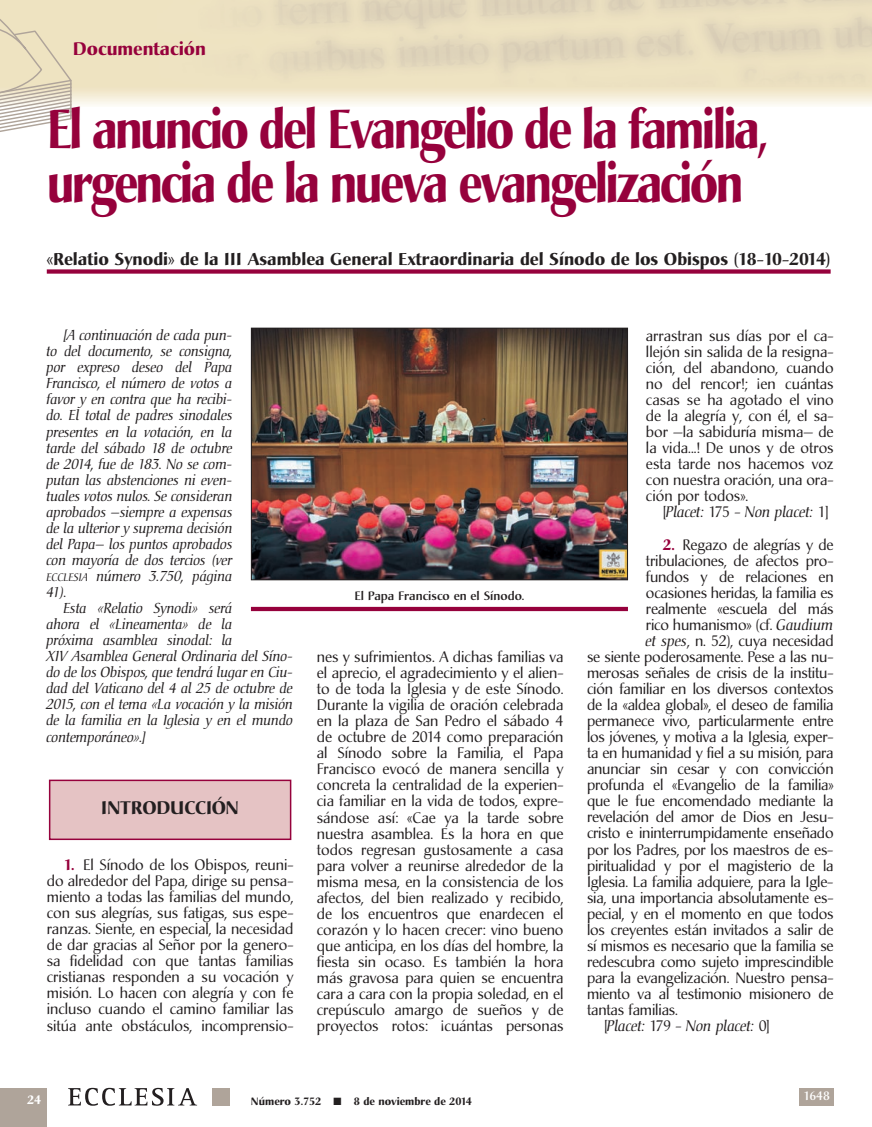
<style>
.page{position:relative;width:872px;height:1127px;background:#fff}
.page>*{position:absolute;margin:0;border:0;box-sizing:border-box;transform-origin:0 0}
.t1{font:700 54px/54px "Christiana";letter-spacing:-.06em;color:#96013c;scale:.85 1}
.t2{font:700 18px "Christiana";color:#96013c}
.t3{font:700 18px "Christiana";letter-spacing:-.01em;color:#231f20}
.t4{font:700 16.95px "Christiana";color:#231f20}
.t5{font:15px/16px "Christiana";letter-spacing:-.01em;color:#231f20;text-align:justify}
.t6{font:italic 15px "Christiana";letter-spacing:-.01em;color:#231f20}
.t7{font:italic 14.25px/16px "Christiana";letter-spacing:-.01em;color:#231f20}
.t8{font:500 12px "Christiana";color:#231f20}
.t9{font:500 12px "Christiana";color:#fff}
.t10{font:700 12px "Christiana";color:#fff}
.t11{font:700 10.5px "Christiana";color:#231f20}
.s1{font-size:10.65px}
.s2{font-weight:700;color:#96013c}
.s3{font-style:normal}
.s4{font-style:italic}
</style>
<div class="page">
<svg style="left:73px;top:88px;width:799px;height:17px;background:#f5eeda"></svg>
<div style="left:50px;top:781px;width:240px;height:57px;background:#e5c3c4"></div>
<div style="left:49px;top:779px;width:242px;height:61px;border:2px solid #96013c"></div>
<svg style="left:0;top:12px;width:73px;height:120px;background:#e5dcc4"></svg>
<svg style="left:68px;top:1088px;width:129px;height:18px"></svg>
<div style="left:0;top:1089px;width:47px;height:38px;background:#afa49a"></div>
<div style="left:213px;top:1089px;width:17px;height:17px;background:#afa49a"></div>
<div style="left:799px;top:1089px;width:34px;height:17px;background:#afa49a"></div>
<div style="left:47px;top:269px;width:783px;height:5px;background:#96013c"></div>
<img style="left:253px;top:330px;width:373px;height:248px">
<div style="left:251px;top:328px;width:377px;height:252px;border:1px solid #231f20"></div>
<hr style="left:251px;top:607px;width:377px;height:4px;background:#96013c">
<p class="t2" style="left:73px;top:42px;width:135px">Documentación</p>
<h1 class="t1" style="left:47px;top:108px;width:850px">El anuncio del Evangelio de la familia, urgencia de la nueva evangelización</h1>
<p class="t4" style="left:47px;top:252px;width:785px">«Relatio Synodi» de la III Asamblea General Extraordinaria del Sínodo de los Obispos (18-10-2014)</p>
<p class="t7" style="left:47px;top:329px;width:188px;text-indent:17px">[A continuación de cada pun&shy;to del documento, se consigna, por expreso deseo del Papa<br>Francisco, el número de votos a favor y en contra que ha recibi&shy;do. El total de padres sinodales presentes en la votación, en la tarde del sábado 18 de octubre de 2014, fue de 183. No se com&shy;putan las abstenciones ni even&shy;tuales votos nulos. Se consideran aprobados —siempre a expensas de la ulterior y suprema decisión del Papa— los puntos aprobados con mayoría de dos tercios (ver<br><span class="s1">ECCLESIA</span> número 3.750, página<br>41).</p>
<p class="t7" style="left:47px;top:601px;width:248px;text-indent:17px">Esta «Relatio Synodi» será<br>ahora el «Lineamenta» de la<br>próxima asamblea sinodal: la<br>XIV Asamblea General Ordinaria del Síno&shy;do de los Obispos, que tendrá lugar en Ciu&shy;dad del Vaticano del 4 al 25 de octubre de 2015, con el tema «La vocación y la misión de la familia en la Iglesia y en el mundo contemporáneo».]</p>
<p class="t3" style="left:101px;top:800px;width:139px">INTRODUCCIÓN</p>
<p class="t5" style="left:47px;top:858px;width:248px;text-indent:17px"><span class="s2">1.</span> El Sínodo de los Obispos, reuni&shy;do alrededor del Papa, dirige su pensa&shy;miento a todas las familias del mundo, con sus alegrías, sus fatigas, sus espe&shy;ranzas. Siente, en especial, la necesidad de dar gracias al Señor por la genero&shy;sa fidelidad con que tantas familias cristianas responden a su vocación y misión. Lo hacen con alegría y con fe incluso cuando el camino familiar las sitúa ante obstáculos, incomprensio-</p>
<p class="t8" style="left:354px;top:591px;width:171px">El Papa Francisco en el Sínodo.</p>
<p class="t5" style="left:317px;top:650px;width:248px">nes y sufrimientos. A dichas familias va el aprecio, el agradecimiento y el alien&shy;to de toda la Iglesia y de este Sínodo.<br>Durante la vigilia de oración celebrada en la plaza de San Pedro el sábado 4 de octubre de 2014 como preparación al Sínodo sobre la Familia, el Papa Francisco evocó de manera sencilla y concreta la centralidad de la experien&shy;cia familiar en la vida de todos, expre&shy;sándose así: «Cae ya la tarde sobre nuestra asamblea. Es la hora en que todos regresan gustosamente a casa para volver a reunirse alrededor de la misma mesa, en la consistencia de los afectos, del bien realizado y recibido, de los encuentros que enardecen el corazón y lo hacen crecer: vino bueno que anticipa, en los días del hombre, la fiesta sin ocaso. Es también la hora más gravosa para quien se encuentra cara a cara con la propia soledad, en el crepúsculo amargo de sueños y de proyectos rotos: ¡cuántas personas</p>
<p class="t10" style="left:27px;top:1094px;width:15px">24</p>
<p class="t11" style="left:251px;top:1097px;width:223px">Número 3.752 ■ 8 de noviembre de 2014</p>
<p class="t5" style="left:646px;top:329px;width:189px">arrastran sus días por el ca&shy;llejón sin salida de la resigna&shy;ción, del abandono, cuando no del rencor!; ¡en cuántas casas se ha agotado el vino de la alegría y, con él, el sa&shy;bor —la sabiduría misma— de la vida...! De unos y de otros esta tarde nos hacemos voz con nuestra oración, una ora&shy;ción por todos».</p>
<p class="t6" style="left:663px;top:506px;width:167px"><span class="s3">[</span>Placet: <span class="s3">175 -</span> Non placet: <span class="s3">1]</span></p>
<p class="t5" style="left:663px;top:538px;width:172px"><span class="s2">2.</span> Regazo de alegrías y de</p>
<p class="t5" style="left:646px;top:554px;width:189px">tribulaciones, de afectos pro-</p>
<p class="t5" style="left:646px;top:570px;width:189px">fundos y de relaciones en</p>
<p class="t5" style="left:646px;top:586px;width:189px">ocasiones heridas, la familia es</p>
<p class="t5" style="left:646px;top:602px;width:189px">realmente «escuela del más</p>
<p class="t5" style="left:646px;top:618px;width:189px">rico humanismo» (cf. <span class="s4">Gaudium</span></p>
<p class="t5" style="left:646px;top:634px;width:189px"><span class="s4">et spes</span>, n. 52), cuya necesidad</p>
<p class="t5" style="left:587px;top:650px;width:248px">se siente poderosamente. Pese a las nu-</p>
<p class="t5" style="left:587px;top:666px;width:248px">merosas señales de crisis de la institu-</p>
<p class="t5" style="left:587px;top:682px;width:248px">ción familiar en los diversos contextos</p>
<p class="t5" style="left:587px;top:698px;width:248px">de la «aldea global», el deseo de familia</p>
<p class="t5" style="left:587px;top:714px;width:248px">permanece vivo, particularmente entre</p>
<p class="t5" style="left:587px;top:730px;width:248px">los jóvenes, y motiva a la Iglesia, exper-</p>
<p class="t5" style="left:587px;top:746px;width:248px">ta en humanidad y fiel a su misión, para</p>
<p class="t5" style="left:587px;top:762px;width:248px">anunciar sin cesar y con convicción</p>
<p class="t5" style="left:587px;top:778px;width:248px">profunda el «Evangelio de la familia»</p>
<p class="t5" style="left:587px;top:795px;width:248px">que le fue encomendado mediante la</p>
<p class="t5" style="left:587px;top:811px;width:248px">revelación del amor de Dios en Jesu-</p>
<p class="t5" style="left:587px;top:827px;width:248px">cristo e ininterrumpidamente enseñado</p>
<p class="t5" style="left:587px;top:843px;width:248px">por los Padres, por los maestros de es-</p>
<p class="t5" style="left:587px;top:859px;width:248px">piritualidad y por el magisterio de la</p>
<p class="t5" style="left:587px;top:875px;width:248px">Iglesia. La familia adquiere, para la Igle-</p>
<p class="t5" style="left:587px;top:891px;width:248px">sia, una importancia absolutamente es-</p>
<p class="t5" style="left:587px;top:907px;width:248px">pecial, y en el momento en que todos</p>
<p class="t5" style="left:587px;top:923px;width:248px">los creyentes están invitados a salir de</p>
<p class="t5" style="left:587px;top:939px;width:248px">sí mismos es necesario que la familia se</p>
<p class="t5" style="left:587px;top:955px;width:248px">redescubra como sujeto imprescindible</p>
<p class="t5" style="left:587px;top:971px;width:248px">para la evangelización. Nuestro pensa-</p>
<p class="t5" style="left:587px;top:987px;width:248px">miento va al testimonio misionero de</p>
<p class="t5" style="left:587px;top:1003px;width:92px">tantas familias.</p>
<p class="t6" style="left:604px;top:1019px;width:167px"><span class="s3">[</span>Placet: <span class="s3">179 -</span> Non placet: <span class="s3">0]</span></p>
<p class="t9" style="left:803px;top:1091px;width:28px">1648</p>
</div>
